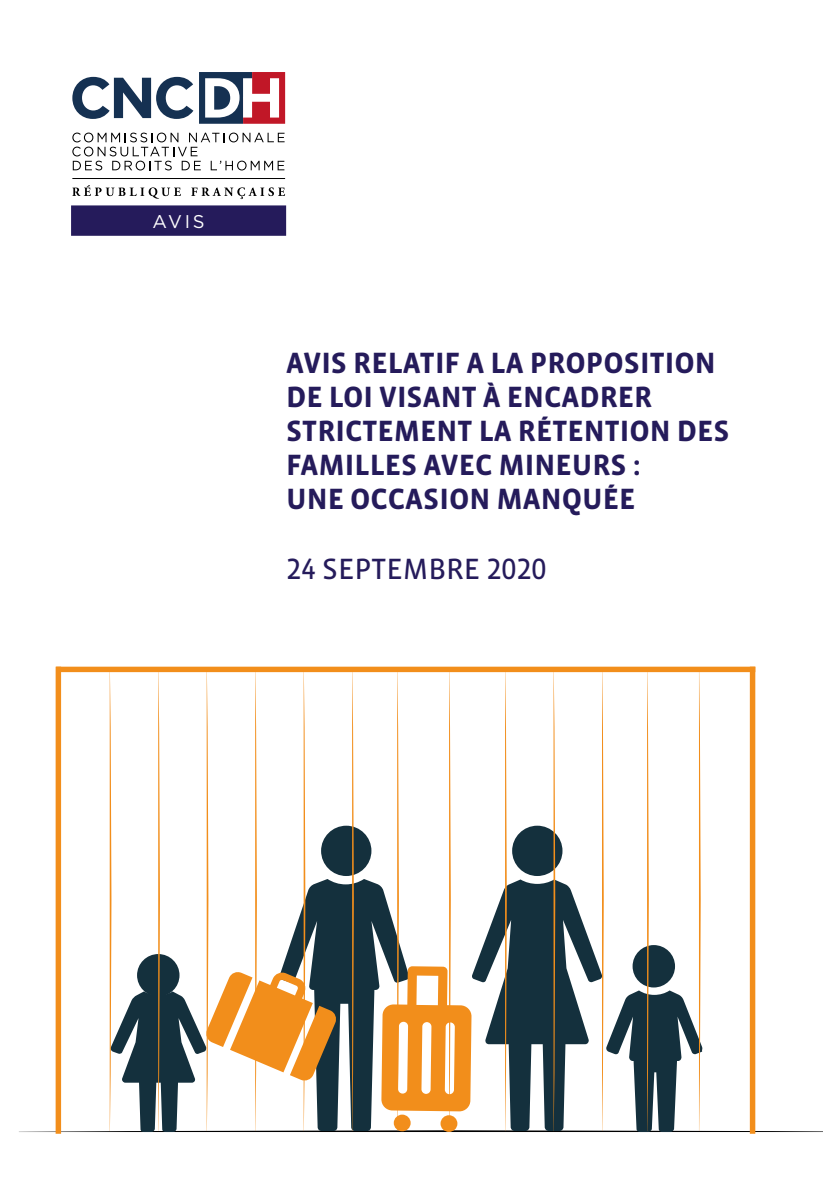
<style>
.page{position:relative;width:840px;height:1191px;background:#fff}
.page>*{position:absolute;margin:0;border:0;box-sizing:border-box;transform-origin:0 0}
.Titre_de_l_avis{font:700 30px/34px "Vista Sans OT";color:#251b5b}
.Titre_de_l_avis-2{font:30px "Vista Sans OT";color:#251b5b}
.t1{font:18.4px "Gotham";color:#fff}
</style>
<div class="page">
<div style="left:72px;top:206px;width:213px;height:29px;background:#251b5b"></div>
<div style="left:71px;top:205px;width:215px;height:31px;border:2px solid #251b5b"></div>
<svg style="left:72px;top:77px;width:121px;height:42px"></svg>
<svg style="left:199px;top:72px;width:86px;height:52px"></svg>
<hr style="left:72px;top:178px;width:213px;height:1px;background:#000">
<svg style="left:72px;top:133px;width:212px;height:37px"></svg>
<svg style="left:72px;top:185px;width:109px;height:14px"></svg>
<svg style="left:191px;top:187px;width:94px;height:12px"></svg>
<div style="left:59px;top:666px;width:693px;height:6px;background:#f28e1b"></div>
<svg style="left:19px;top:669px;width:803px;height:463px"></svg>
<div style="left:56px;top:669px;width:5px;height:462px;background:#f28e1b"></div>
<p class="t1" style="left:152px;top:210px;width:53px">AVIS</p>
<p class="Titre_de_l_avis" style="left:286px;top:347px;width:444px">AVIS RELATIF A LA PROPOSITION<br>DE LOI VISANT À ENCADRER<br>STRICTEMENT LA RÉTENTION DES<br>FAMILLES AVEC MINEURS :</p>
<p class="Titre_de_l_avis" style="left:286px;top:483px;width:350px">UNE OCCASION MANQUÉE</p>
<p class="Titre_de_l_avis-2" style="left:286px;top:554px;width:262px">24 SEPTEMBRE 2020</p>
</div>
